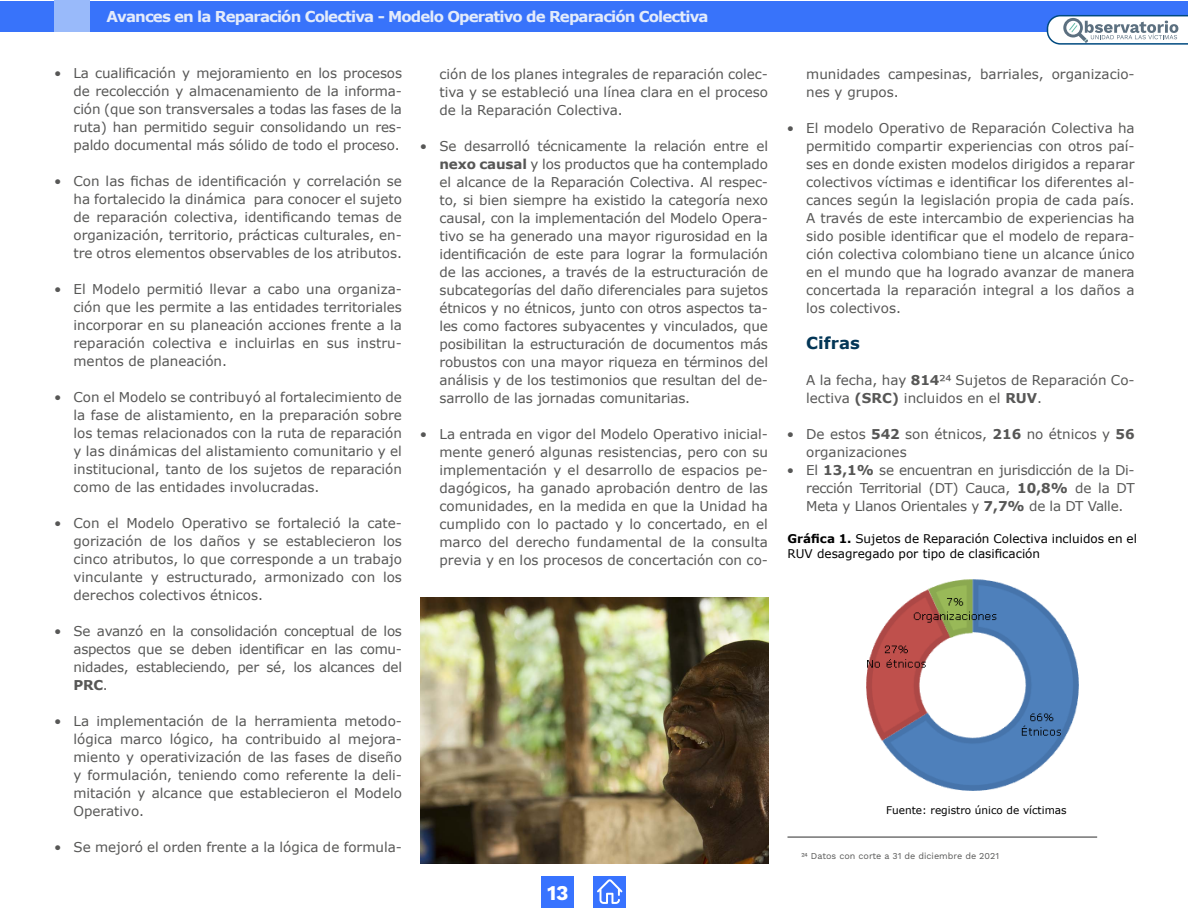
<style>
.page{position:relative;width:1188px;height:918px;background:#fff}
.page>*{position:absolute;margin:0;border:0;box-sizing:border-box;transform-origin:0 0}
.t1{font:700 21px "Work Sans";color:#fff}
.t2{font:700 16.5px "Verdana";color:#033656}
.t3{font:700 15px "Verdana";letter-spacing:-.06em;color:#e3ebfa}
.t4{font:13.5px/18px "Verdana";color:#575756;text-align:justify}
.t5{font:12px/14.4px "Verdana";color:#000}
.t6{font:10.5px "Verdana";color:#000}
.t7{font:9px "Work Sans";color:#575756}
.s1{font-weight:700}
</style>
<div class="page">
<div style="left:0;top:1px;width:1188px;height:31px;background:#3873fa"></div>
<div style="left:54px;top:0;width:36px;height:32px;background:#99bafa"></div>
<svg style="left:1047px;top:15px;width:141px;height:30px"></svg>
<div style="left:594px;top:876px;width:32px;height:31px;background:#3873ff"></div>
<svg style="left:597px;top:879px;width:25px;height:25px"></svg>
<div style="left:542px;top:876px;width:32px;height:31px;background:#3873ff"></div>
<hr style="left:788px;top:837px;width:309px;height:1px;background:#2d2d2d">
<img style="left:866px;top:579px;width:213px;height:212px">
<img style="left:421px;top:597px;width:348px;height:266px">
<p class="t3" style="left:107px;top:5px;width:603px">Avances en la Reparación Colectiva - Modelo Operativo de Reparación Colectiva</p>
<p class="t4" style="left:73px;top:64px;width:330px;text-indent:-19px">• La cualificación y mejoramiento en los procesos de recolección y almacenamiento de la informa&shy;ción (que son transversales a todas las fases de la ruta) han permitido seguir consolidando un res&shy;paldo documental más sólido de todo el proceso.</p>
<p class="t4" style="left:73px;top:172px;width:330px;text-indent:-19px">• Con las fichas de identificación y correlación se ha fortalecido la dinámica para conocer el sujeto de reparación colectiva, identificando temas de organización, territorio, prácticas culturales, en&shy;tre otros elementos observables de los atributos.</p>
<p class="t4" style="left:73px;top:280px;width:330px;text-indent:-19px">• El Modelo permitió llevar a cabo una organiza&shy;ción que les permite a las entidades territoriales incorporar en su planeación acciones frente a la reparación colectiva e incluirlas en sus instru&shy;mentos de planeación.</p>
<p class="t4" style="left:73px;top:388px;width:330px;text-indent:-19px">• Con el Modelo se contribuyó al fortalecimiento de la fase de alistamiento, en la preparación sobre los temas relacionados con la ruta de reparación y las dinámicas del alistamiento comunitario y el institucional, tanto de los sujetos de reparación como de las entidades involucradas.</p>
<p class="t4" style="left:73px;top:514px;width:330px;text-indent:-19px">• Con el Modelo Operativo se fortaleció la cate&shy;gorización de los daños y se establecieron los cinco atributos, lo que corresponde a un trabajo vinculante y estructurado, armonizado con los derechos colectivos étnicos.</p>
<p class="t4" style="left:73px;top:622px;width:330px;text-indent:-19px">• Se avanzó en la consolidación conceptual de los aspectos que se deben identificar en las comu&shy;nidades, estableciendo, per sé, los alcances del <span class="s1">PRC</span>.</p>
<p class="t4" style="left:73px;top:712px;width:330px;text-indent:-19px">• La implementación de la herramienta metodo&shy;lógica marco lógico, ha contribuido al mejora&shy;miento y operativización de las fases de diseño y formulación, teniendo como referente la deli&shy;mitación y alcance que establecieron el Modelo Operativo.</p>
<p class="t4" style="left:54px;top:838px;width:349px">• Se mejoró el orden frente a la lógica de formula-</p>
<p class="t4" style="left:439px;top:65px;width:330px">ción de los planes integrales de reparación colec&shy;tiva y se estableció una línea clara en el proceso de la Reparación Colectiva.</p>
<p class="t4" style="left:439px;top:137px;width:330px;text-indent:-19px">• Se desarrolló técnicamente la relación entre el <span class="s1">nexo causal</span> y los productos que ha contemplado el alcance de la Reparación Colectiva. Al respec&shy;to, si bien siempre ha existido la categoría nexo causal, con la implementación del Modelo Opera&shy;tivo se ha generado una mayor rigurosidad en la identificación de este para lograr la formulación de las acciones, a través de la estructuración de subcategorías del daño diferenciales para sujetos étnicos y no étnicos, junto con otros aspectos ta&shy;les como factores subyacentes y vinculados, que posibilitan la estructuración de documentos más robustos con una mayor riqueza en términos del análisis y de los testimonios que resultan del de&shy;sarrollo de las jornadas comunitarias.</p>
<p class="t4" style="left:439px;top:425px;width:330px;text-indent:-19px">• La entrada en vigor del Modelo Operativo inicial&shy;mente generó algunas resistencias, pero con su implementación y el desarrollo de espacios pe&shy;dagógicos, ha ganado aprobación dentro de las comunidades, en la medida en que la Unidad ha cumplido con lo pactado y lo concertado, en el marco del derecho fundamental de la consulta previa y en los procesos de concertación con co-</p>
<h1 class="t1" style="left:547px;top:881px;width:23px">13</h1>
<p class="t4" style="left:806px;top:65px;width:330px">munidades campesinas, barriales, organizacio&shy;nes y grupos.</p>
<p class="t4" style="left:806px;top:119px;width:330px;text-indent:-19px">• El modelo Operativo de Reparación Colectiva ha permitido compartir experiencias con otros paí&shy;ses en donde existen modelos dirigidos a reparar colectivos víctimas e identificar los diferentes al&shy;cances según la legislación propia de cada país.<br>A través de este intercambio de experiencias ha sido posible identificar que el modelo de repara&shy;ción colectiva colombiano tiene un alcance único en el mundo que ha logrado avanzar de manera concertada la reparación integral a los daños a los colectivos.</p>
<p class="t2" style="left:806px;top:332px;width:55px">Cifras</p>
<p class="t4" style="left:806px;top:371px;width:330px">A la fecha, hay <span class="s1">814</span>24 Sujetos de Reparación Co&shy;lectiva <span class="s1">(SRC)</span> incluidos en el <span class="s1">RUV</span>.</p>
<p class="t4" style="left:806px;top:425px;width:330px;text-indent:-19px">• De estos <span class="s1">542</span> son étnicos, <span class="s1">216</span> no étnicos y <span class="s1">56 </span>organizaciones</p>
<p class="t4" style="left:806px;top:461px;width:330px;text-indent:-19px">• El <span class="s1">13,1%</span> se encuentran en jurisdicción de la Di&shy;rección Territorial (DT) Cauca, <span class="s1">10,8%</span> de la DT Meta y Llanos Orientales y <span class="s1">7,7%</span> de la DT Valle.</p>
<p class="t5" style="left:788px;top:531px;width:351px"><span class="s1">Gráfica 1.</span> Sujetos de Reparación Colectiva incluidos en el<br>RUV desagregado por tipo de clasificación</p>
<p class="t6" style="left:886px;top:803px;width:182px">Fuente: registro único de víctimas</p>
<p class="t7" style="left:802px;top:851px;width:199px">24 Datos con corte a 31 de diciembre de 2021</p>
</div>
